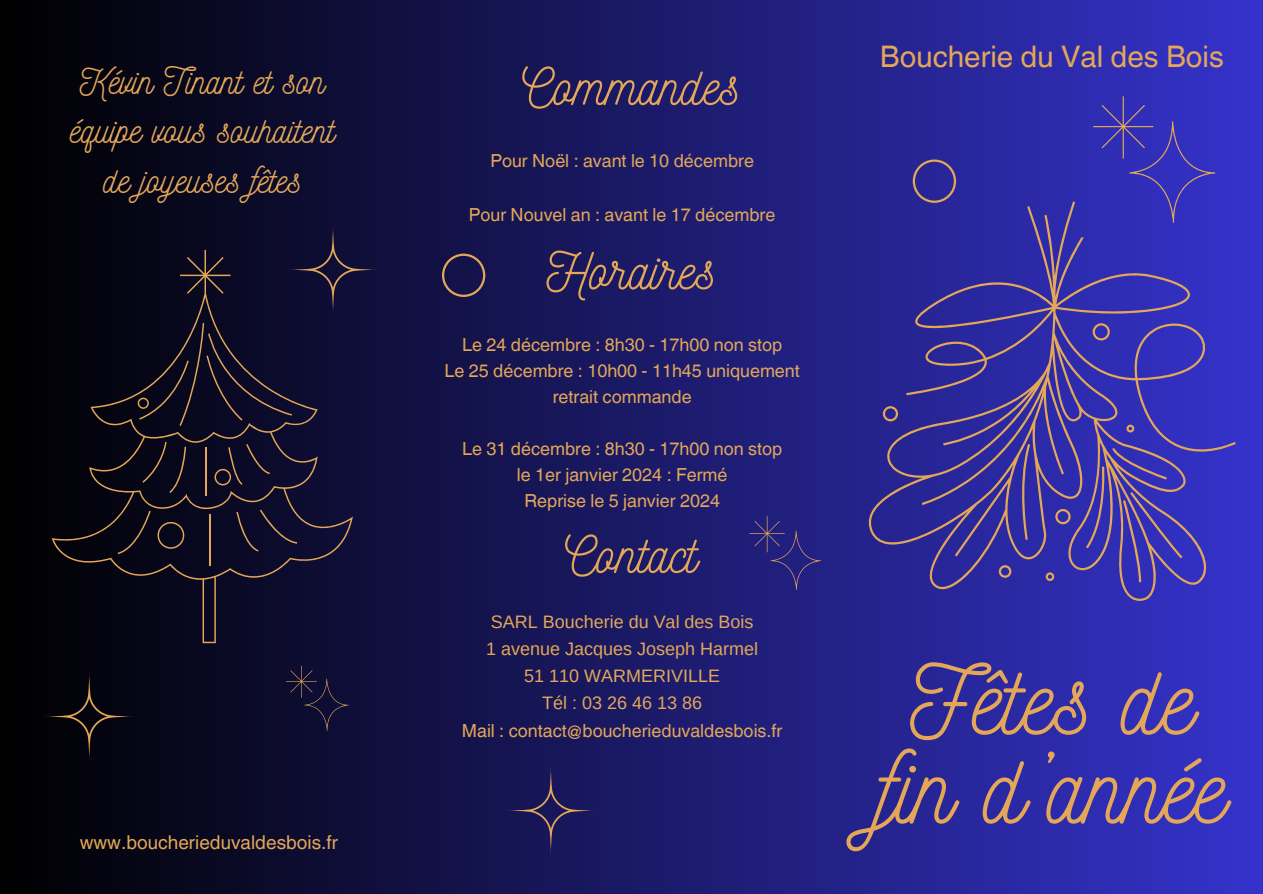
<style>
.page{position:relative;width:1263px;height:894px;background:#fff}
.page>*{position:absolute;margin:0;border:0;box-sizing:border-box;transform-origin:0 0}
.t1{font:97.65px/88.8px "Nickainley";color:#e4a758;text-align:center}
.t2{font:52.5px "Nickainley";color:#e4a758}
.t3{font:35.7px/49.5px "Nickainley";color:#e4a758;text-align:center}
.t4{font:29.7px "Helvetica World";color:#e4a758}
.t5{font:19.05px "Helvetica World";color:#e4a758}
.t6{font:18px/25.8px "Helvetica World";color:#e4a758;text-align:center}
.t7{font:18px "Arimo";color:#e4a758}
</style>
<div class="page">
<div style="left:0;top:0;width:1263px;height:893px;background:linear-gradient(to right,#000,#3533cc)"></div>
<svg style="left:868px;top:201px;width:368px;height:399px;background:#3832a2"></svg>
<svg style="left:1016px;top:444px;width:14px;height:95px"></svg>
<svg style="left:1086px;top:448px;width:96px;height:134px;background:#4f43a5"></svg>
<svg style="left:883px;top:406px;width:15px;height:15px"></svg>
<svg style="left:1126px;top:424px;width:8px;height:8px"></svg>
<svg style="left:1055px;top:509px;width:16px;height:15px"></svg>
<svg style="left:1093px;top:323px;width:17px;height:17px"></svg>
<svg style="left:999px;top:565px;width:12px;height:12px"></svg>
<svg style="left:1046px;top:572px;width:8px;height:9px"></svg>
<svg style="left:1093px;top:96px;width:122px;height:126px;background:#3733b6"></svg>
<svg style="left:913px;top:159px;width:43px;height:44px;background:#43398c"></svg>
<svg style="left:442px;top:253px;width:43px;height:44px;background:#33294c"></svg>
<svg style="left:52px;top:250px;width:301px;height:393px;background:#0e0c20"></svg>
<svg style="left:142px;top:442px;width:44px;height:51px;background:#14101d"></svg>
<hr style="left:206px;top:447px;width:1px;height:49px;background:#e4a758">
<svg style="left:118px;top:510px;width:33px;height:44px"></svg>
<hr style="left:210px;top:514px;width:1px;height:51px;background:#e4a758">
<svg style="left:236px;top:509px;width:61px;height:42px;background:#18142d"></svg>
<svg style="left:158px;top:522px;width:26px;height:26px"></svg>
<svg style="left:138px;top:323px;width:154px;height:103px;background:#151125"></svg>
<svg style="left:215px;top:444px;width:55px;height:41px;background:#1b162a"></svg>
<div style="left:42px;top:669px;width:94px;height:94px;background:#04040e"></div>
<div style="left:286px;top:223px;width:94px;height:94px;background:#0e0d36"></div>
<div style="left:504px;top:763px;width:94px;height:94px;background:#171658"></div>
<svg style="left:286px;top:665px;width:63px;height:65px;background:#151234"></svg>
<svg style="left:749px;top:515px;width:72px;height:74px;background:#28247c"></svg>
<p class="t3" style="left:70px;top:55px;width:266px">Kévin Tinant et son équipe vous souhaitent de joyeuses fêtes</p>
<p class="t2" style="left:522px;top:53px;width:219px">Commandes</p>
<p class="t6" style="left:490px;top:147px;width:265px">Pour Noël : avant le 10 décembre</p>
<p class="t6" style="left:469px;top:201px;width:308px">Pour Nouvel an : avant le 17 décembre</p>
<p class="t2" style="left:546px;top:237px;width:171px">Horaires</p>
<p class="t6" style="left:462px;top:332px;width:322px">Le 24 décembre : 8h30 - 17h00 non stop</p>
<p class="t6" style="left:444px;top:358px;width:357px">Le 25 décembre : 10h00 - 11h45 uniquement retrait commande</p>
<p class="t6" style="left:462px;top:435px;width:322px">Le 31 décembre : 8h30 - 17h00 non stop</p>
<p class="t6" style="left:517px;top:461px;width:212px">le 1er janvier 2024 : Fermé</p>
<p class="t6" style="left:524px;top:487px;width:197px">Reprise le 5 janvier 2024</p>
<p class="t5" style="left:80px;top:831px;width:260px">www.boucherieduvaldesbois.fr</p>
<p class="t2" style="left:565px;top:520px;width:134px">Contact</p>
<p class="t7" style="left:491px;top:611px;width:264px">SARL Boucherie du Val des Bois</p>
<p class="t7" style="left:486px;top:638px;width:273px">1 avenue Jacques Joseph Harmel</p>
<p class="t7" style="left:524px;top:665px;width:197px">51 110 WARMERIVILLE</p>
<p class="t7" style="left:542px;top:692px;width:161px">Tél : 03 26 46 13 86</p>
<p class="t6" style="left:462px;top:717px;width:322px">Mail : contact@boucherieduvaldesbois.fr</p>
<p class="t4" style="left:880px;top:39px;width:346px">Boucherie du Val des Bois</p>
<p class="t1" style="left:878px;top:651px;width:349px">Fêtes de fin d’année</p>
</div>
